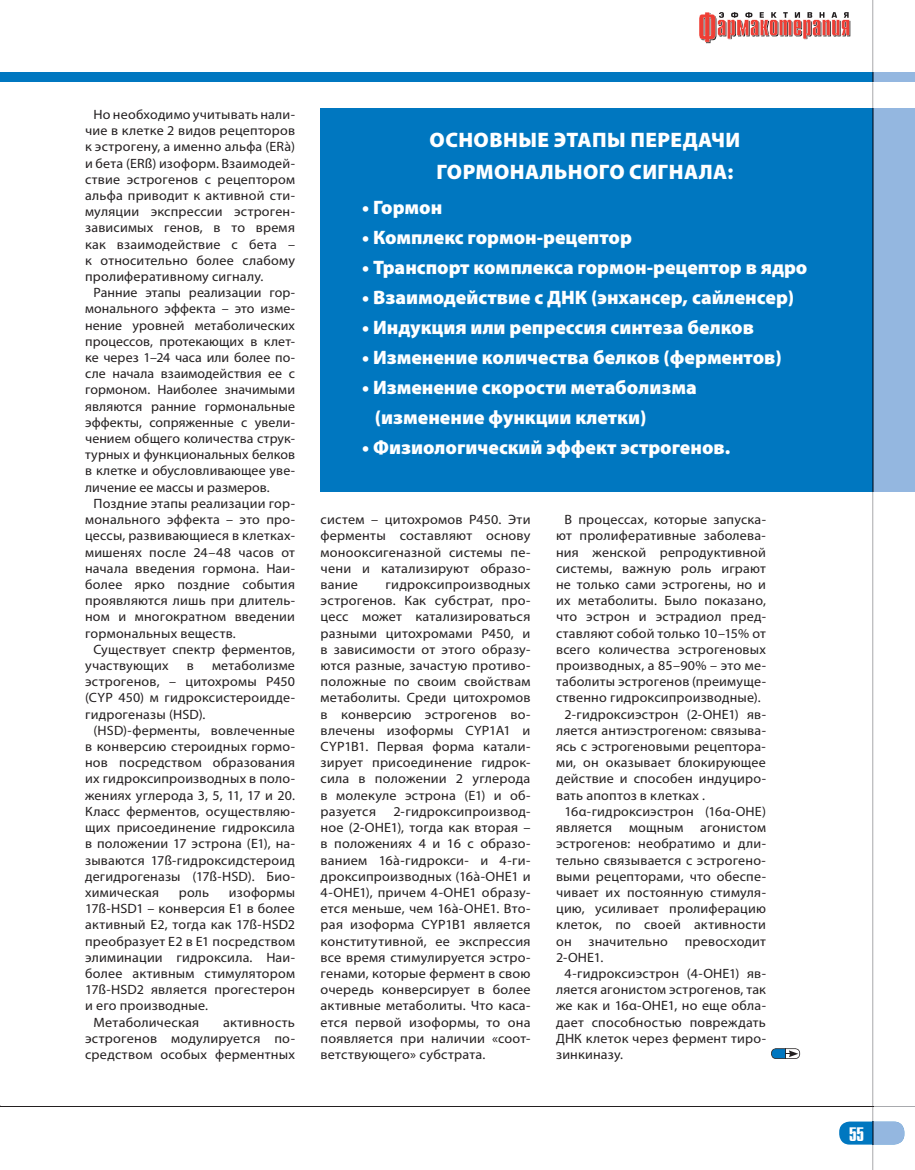
<style>
.page{position:relative;width:915px;height:1170px;background:#fff}
.page>*{position:absolute;margin:0;border:0;box-sizing:border-box;transform-origin:0 0}
.t1{font:900 21px/32.4px "Myriad Pro";letter-spacing:.02em;color:#fff;text-align:center}
.t2{font:900 19.5px/30px "Myriad Pro";color:#fff}
.t3{font:19.5px "Star C";color:#fff}
.t4{font:13.5px/16.2px "Myriad Pro";letter-spacing:.015em;color:#231f20;text-align:justify;scale:1.04 1}
.t5{font:13.5px/16.2px "Myriad Pro";letter-spacing:.015em;color:#231f20;text-align:justify;scale:1.05 1}
.t6{font:13.5px/16.2px "Myriad Pro";letter-spacing:.015em;color:#231f20;text-align:justify}
</style>
<div class="page">
<div style="left:320px;top:108px;width:594px;height:383px;background:#0077c0"></div>
<svg style="left:771px;top:1048px;width:28px;height:10px"></svg>
<div style="left:838px;top:1121px;width:66px;height:23px;background:#0077c0;border-radius:11px"></div>
<hr style="left:0;top:1105px;width:914px;height:1px;background:#231f20">
<div style="left:0;top:72px;width:914px;height:10px;background:#0077c0"></div>
<svg style="left:873px;top:0;width:41px;height:1137px"></svg>
<div style="left:872px;top:108px;width:42px;height:383px;background:#94b7e0"></div>
<hr style="left:872px;top:1105px;width:42px;height:1px;background:#a8a9ad">
<div style="left:872px;top:72px;width:42px;height:10px;background:#94b7e0"></div>
<hr style="left:872px;top:0;width:1px;height:72px;background:#808285">
<hr style="left:872px;top:491px;width:1px;height:614px;background:#808285">
<hr style="left:872px;top:108px;width:1px;height:383px;background:#4a5f76">
<svg style="left:872px;top:1105px;width:32px;height:64px"></svg>
<svg style="left:872px;top:72px;width:1px;height:36px"></svg>
<svg style="left:699px;top:12px;width:151px;height:31px"></svg>
<p class="t4" style="left:85px;top:106px;width:203px;text-indent:9px">Но необходимо учитывать нали&shy;чие в клетке 2 видов рецепторов к эстрогену, а именно альфа (ERà) и бета (ERß) изоформ. Взаимодей&shy;ствие эстрогенов с рецептором альфа приводит к активной сти&shy;муляции экспрессии эстроген&shy;зависимых генов, в то время как взаимодействие с бета – к относительно более слабому пролиферативному сигналу.</p>
<p class="t6" style="left:85px;top:284px;width:211px;text-indent:9px">Ранние этапы реализации гор&shy;монального эффекта – это изме&shy;нение уровней метаболических процессов, протекающих в клет&shy;ке через 1–24 часа или более по&shy;сле начала взаимодействия ее с гормоном. Наиболее значимыми являются ранние гормональные эффекты, сопряженные с увели&shy;чением общего количества струк&shy;турных и функциональных белков в клетке и обусловливающее уве&shy;личение ее массы и размеров.</p>
<p class="t4" style="left:85px;top:495px;width:203px;text-indent:9px">Поздние этапы реализации гор&shy;монального эффекта – это про&shy;цессы, развивающиеся в клетках&shy;мишенях после 24–48 часов от начала введения гормона. Наи&shy;более ярко поздние события проявляются лишь при длитель&shy;ном и многократном введении гормональных веществ.</p>
<p class="t4" style="left:85px;top:641px;width:203px;text-indent:9px">Существует спектр ферментов, участвующих</p>
<p class="t4" style="left:85px;top:657px;width:203px;text-indent:127px">метаболизме эстрогенов, – цитохромы Р450 (CYP 450) м гидроксистероидде&shy;гидрогеназы (HSD).</p>
<p class="t4" style="left:85px;top:722px;width:203px;text-indent:9px">(HSD)-ферменты, вовлеченные в конверсию стероидных гормо&shy;нов посредством образования их гидроксипроизводных в поло&shy;жениях углерода 3, 5, 11, 17 и 20.<br>Класс ферментов, осуществляю&shy;щих присоединение гидроксила в положении 17 эстрона (Е1), на&shy;зываются 17ß-гидроксидстероид дегидрогеназы (17ß-HSD). Био&shy;химическая</p>
<p class="t4" style="left:187px;top:657px;width:8px">в</p>
<p class="t4" style="left:179px;top:884px;width:31px">роль</p>
<p class="t4" style="left:229px;top:884px;width:65px">изоформы</p>
<p class="t4" style="left:85px;top:900px;width:203px">17ß-HSD1 – конверсия Е1 в более</p>
<p class="t4" style="left:85px;top:916px;width:203px">активный Е2, тогда как 17ß-HSD2</p>
<p class="t4" style="left:85px;top:932px;width:203px">преобразует Е2 в Е1 посредством</p>
<p class="t4" style="left:85px;top:948px;width:203px">элиминации гидроксила. Наи-</p>
<p class="t4" style="left:85px;top:965px;width:203px">более активным стимулятором</p>
<p class="t4" style="left:85px;top:981px;width:203px">17ß-HSD2 является прогестерон</p>
<p class="t4" style="left:85px;top:997px;width:120px">и его производные.</p>
<p class="t5" style="left:94px;top:1013px;width:102px">Метаболическая</p>
<p class="t5" style="left:85px;top:1013px;width:201px;text-indent:138px">активность эстрогенов модулируется по&shy;средством особых ферментных</p>
<h1 class="t1" style="left:429px;top:123px;width:312px">ОСНОВНЫЕ ЭТАПЫ ПЕРЕДАЧИ<br>ГОРМОНАЛЬНОГО СИГНАЛА:</h1>
<h2 class="t2" style="left:362px;top:191px;width:82px">• Гормон</h2>
<h2 class="t2" style="left:362px;top:221px;width:271px">• Комплекс гормон-рецептор</h2>
<h2 class="t2" style="left:362px;top:251px;width:446px">• Транспорт комплекса гормон-рецептор в ядро</h2>
<h2 class="t2" style="left:362px;top:281px;width:433px">• Взаимодействие с ДНК (энхансер, сайленсер)</h2>
<h2 class="t2" style="left:362px;top:311px;width:393px">• Индукция или репрессия синтеза белков</h2>
<h2 class="t2" style="left:362px;top:341px;width:421px">• Изменение количества белков (ферментов)</h2>
<h2 class="t2" style="left:375px;top:371px;width:323px;text-indent:-13px">• Изменение скорости метаболизма (изменение функции клетки)</h2>
<h2 class="t2" style="left:362px;top:431px;width:369px">• Физиологический эффект эстрогенов.</h2>
<p class="t5" style="left:320px;top:511px;width:201px">систем – цитохромов Р450. Эти ферменты составляют основу монооксигеназной системы пе&shy;чени и катализируют образо&shy;вание</p>
<p class="t5" style="left:320px;top:576px;width:201px;text-indent:65px">гидроксипроизводных эстрогенов. Как субстрат, про&shy;цесс может катализироваться разными цитохромами Р450, и в зависимости от этого образу&shy;ются разные, зачастую противо&shy;положные по своим свойствам метаболиты. Среди цитохромов в конверсию эстрогенов во&shy;влечены изоформы CYP1А1 и CYP1В1. Первая форма катали&shy;зирует присоединение гидрок&shy;сила в положении 2 углерода в молекуле эстрона (Е1) и об&shy;разуется</p>
<p class="t5" style="left:320px;top:803px;width:201px;text-indent:73px">2-гидроксипроизвод&shy;ное (2-ОНЕ1), тогда как вторая – в положениях 4 и 16 с образо&shy;ванием 16à-гидрокси- и 4-ги&shy;дроксипроизводных (16à-ОНЕ1 и 4-ОНЕ1), причем 4-ОНЕ1 образу&shy;ется меньше, чем 16à-ОНЕ1. Вто&shy;рая изоформа CYP1В1 является конститутивной, ее экспрессия все время стимулируется эстро&shy;генами, которые фермент в свою очередь конверсирует в более активные метаболиты. Что каса&shy;ется первой изоформы, то она появляется при наличии «соот&shy;ветствующего» субстрата.</p>
<p class="t4" style="left:564px;top:511px;width:195px">В процессах, которые запуска-</p>
<p class="t4" style="left:556px;top:527px;width:203px">ют пролиферативные заболева-</p>
<p class="t4" style="left:556px;top:543px;width:203px">ния женской репродуктивной</p>
<p class="t4" style="left:556px;top:560px;width:203px">системы, важную роль играют</p>
<p class="t4" style="left:556px;top:576px;width:203px">не только сами эстрогены, но и</p>
<p class="t4" style="left:556px;top:592px;width:203px">их метаболиты. Было показано,</p>
<p class="t4" style="left:556px;top:608px;width:203px">что эстрон и эстрадиол пред-</p>
<p class="t4" style="left:556px;top:624px;width:203px">ставляют собой только 10–15% от</p>
<p class="t4" style="left:556px;top:641px;width:203px">всего количества эстрогеновых</p>
<p class="t4" style="left:556px;top:657px;width:203px">производных, а 85–90% – это ме-</p>
<p class="t4" style="left:556px;top:673px;width:203px">таболиты эстрогенов (преимуще-</p>
<p class="t4" style="left:556px;top:689px;width:198px">ственно гидроксипроизводные).</p>
<p class="t4" style="left:564px;top:705px;width:195px">2-гидроксиэстрон (2-ОНЕ1) яв-</p>
<p class="t4" style="left:556px;top:722px;width:203px">ляется антиэстрогеном: связыва-</p>
<p class="t4" style="left:556px;top:738px;width:203px">ясь с эстрогеновыми рецептора-</p>
<p class="t4" style="left:556px;top:754px;width:203px">ми, он оказывает блокирующее</p>
<p class="t4" style="left:556px;top:770px;width:203px">действие и способен индуциро-</p>
<p class="t4" style="left:556px;top:786px;width:145px">вать апоптоз в клетках .</p>
<p class="t4" style="left:564px;top:803px;width:195px">16α-гидроксиэстрон (16α-ОНЕ)</p>
<p class="t4" style="left:556px;top:819px;width:203px">является мощным агонистом</p>
<p class="t4" style="left:556px;top:835px;width:203px">эстрогенов: необратимо и дли-</p>
<p class="t4" style="left:556px;top:851px;width:203px">тельно связывается с эстрогено-</p>
<p class="t4" style="left:556px;top:867px;width:203px">выми рецепторами, что обеспе-</p>
<p class="t4" style="left:556px;top:884px;width:203px">чивает их постоянную стимуля-</p>
<p class="t4" style="left:556px;top:900px;width:203px">цию, усиливает пролиферацию</p>
<p class="t4" style="left:556px;top:916px;width:203px">клеток, по своей активности</p>
<p class="t4" style="left:556px;top:932px;width:203px">он значительно превосходит</p>
<p class="t4" style="left:556px;top:948px;width:47px">2-ОНЕ1.</p>
<p class="t4" style="left:564px;top:965px;width:195px">4-гидроксиэстрон (4-ОНЕ1) яв-</p>
<p class="t4" style="left:556px;top:981px;width:203px">ляется агонистом эстрогенов, так</p>
<p class="t4" style="left:556px;top:997px;width:203px">же как и 16α-ОНЕ1, но еще обла-</p>
<p class="t4" style="left:556px;top:1013px;width:203px">дает способностью повреждать</p>
<p class="t4" style="left:556px;top:1029px;width:203px">ДНК клеток через фермент тиро-</p>
<p class="t4" style="left:556px;top:1046px;width:66px">зинкиназу.</p>
<h2 class="t3" style="left:848px;top:1123px;width:17px">55</h2>
</div>
